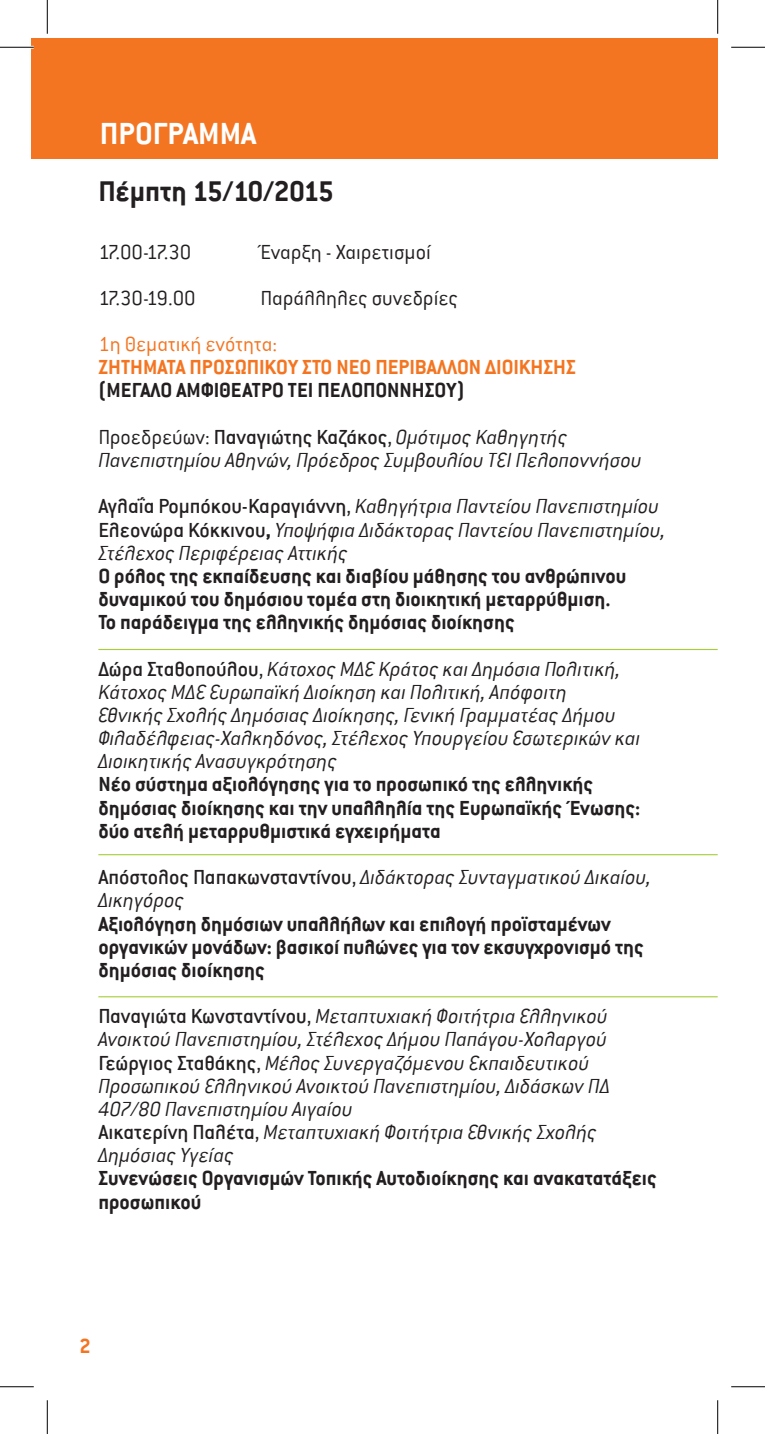
<style>
.page{position:relative;width:765px;height:1434px;background:#fff}
.page>*{position:absolute;margin:0;border:0;box-sizing:border-box;transform-origin:0 0}
.t1{font:700 33.75px "Conduit ITC Hel";color:#fff}
.t2{font:700 31.5px "Conduit ITC Hel";letter-spacing:-.015em;color:#231f20}
.t3{font:italic 300 22.5px/23.2px "Conduit ITC Hel";color:#231f20}
.t4{font:700 22.5px/23.2px "Conduit ITC Hel";color:#231f20}
.t5{font:300 22.5px "Conduit ITC Hel";color:#231f20}
.t6{font:700 22.5px "Conduit ITC Hel";color:#f47521}
.t7{font:300 22.5px "Conduit ITC Hel";color:#f47521}
.s1{font-style:normal}
.s2{font-weight:500;font-style:normal}
.s3{font-weight:700;font-style:normal}
</style>
<div class="page">
<div style="left:31px;top:38px;width:686px;height:121px;background:#f47521"></div>
<hr style="left:98px;top:649px;width:619px;height:1px;background:#a6ce39">
<hr style="left:98px;top:854px;width:619px;height:1px;background:#a6ce39">
<hr style="left:98px;top:996px;width:619px;height:1px;background:#a6ce39">
<hr style="left:0;top:46px;width:34px;height:3px;background:#fff">
<hr style="left:0;top:47px;width:34px;height:1px;background:#000">
<hr style="left:730px;top:47px;width:34px;height:1px;background:#000">
<hr style="left:0;top:1386px;width:34px;height:1px;background:#000">
<hr style="left:730px;top:1386px;width:34px;height:1px;background:#000">
<hr style="left:47px;top:0;width:1px;height:34px;background:#000">
<hr style="left:47px;top:1400px;width:1px;height:34px;background:#000">
<hr style="left:717px;top:0;width:1px;height:34px;background:#000">
<hr style="left:717px;top:1400px;width:1px;height:34px;background:#000">
<p class="t1" style="left:100px;top:115px;width:158px">ΠΡΟΓΡΑΜΜΑ</p>
<p class="t2" style="left:98px;top:175px;width:237px">Πέμπτη 15/10/2015</p>
<p class="t5" style="left:98px;top:241px;width:94px">17.00-17.30</p>
<p class="t5" style="left:260px;top:241px;width:172px">Έναρξη - Χαιρετισμοί</p>
<p class="t5" style="left:98px;top:287px;width:99px">17.30-19.00</p>
<p class="t5" style="left:260px;top:287px;width:199px">Παράλληλες συνεδρίες</p>
<p class="t7" style="left:98px;top:333px;width:180px">1η Θεματική ενότητα:</p>
<p class="t6" style="left:98px;top:355px;width:479px">ΖΗΤΗΜΑΤΑ ΠΡΟΣΩΠΙΚΟΥ ΣΤΟ ΝΕΟ ΠΕΡΙΒΑΛΛΟΝ ΔΙΟΙΚΗΣΗΣ</p>
<p class="t4" style="left:98px;top:379px;width:368px">(ΜΕΓΑΛΟ ΑΜΦΙΘΕΑΤΡΟ ΤΕΙ ΠΕΛΟΠΟΝΝΗΣΟΥ)</p>
<p class="t3" style="left:98px;top:426px;width:544px"><span class="s1">Προεδρεύων:</span> <span class="s2">Παναγιώτης Καζάκος</span><span class="s1">,</span> Ομότιμος Καθηγητής<br>Πανεπιστημίου Αθηνών, Πρόεδρος Συμβουλίου ΤΕΙ Πελοποννήσου</p>
<p class="t3" style="left:98px;top:495px;width:562px"><span class="s2">Αγλαΐα Ρομπόκου-Καραγιάννη</span><span class="s1">,</span> Καθηγήτρια Παντείου Πανεπιστημίου</p>
<p class="t3" style="left:98px;top:518px;width:568px"><span class="s2">Ελεονώρα Κόκκινου</span><span class="s3">,</span> Υποψήφια Διδάκτορας Παντείου Πανεπιστημίου,</p>
<p class="t3" style="left:98px;top:542px;width:251px">Στέλεχος Περιφέρειας Αττικής</p>
<p class="t4" style="left:98px;top:564px;width:529px">Ο ρόλος της εκπαίδευσης και διαβίου μάθησης του ανθρώπινου δυναμικού του δημόσιου τομέα στη διοικητική μεταρρύθμιση.</p>
<p class="t4" style="left:98px;top:611px;width:417px">Το παράδειγμα της ελληνικής δημόσιας διοίκησης</p>
<p class="t3" style="left:98px;top:657px;width:543px"><span class="s2">Δώρα Σταθοπούλου</span><span class="s1">,</span> Κάτοχος ΜΔΕ Κράτος και Δημόσια Πολιτική, Κάτοχος ΜΔΕ Ευρωπαϊκή Διοίκηση και Πολιτική, Απόφοιτη<br>Εθνικής Σχολής Δημόσιας Διοίκησης, Γενική Γραμματέας Δήμου Φιλαδέλφειας-Χαλκηδόνος, Στέλεχος Υπουργείου Εσωτερικών και Διοικητικής Ανασυγκρότησης</p>
<p class="t4" style="left:98px;top:773px;width:543px">Νέο σύστημα αξιολόγησης για το προσωπικό της ελληνικής δημόσιας διοίκησης και την υπαλληλία της Ευρωπαϊκής Ένωσης: δύο ατελή μεταρρυθμιστικά εγχειρήματα</p>
<p class="t3" style="left:98px;top:866px;width:554px"><span class="s2">Απόστολος Παπακωνσταντίνου</span><span class="s1">,</span> Διδάκτορας Συνταγματικού Δικαίου,<br>Δικηγόρος</p>
<p class="t4" style="left:98px;top:912px;width:547px">Αξιολόγηση δημόσιων υπαλλήλων και επιλογή προϊσταμένων οργανικών μονάδων: βασικοί πυλώνες για τον εκσυγχρονισμό της δημόσιας διοίκησης</p>
<p class="t3" style="left:98px;top:1005px;width:511px"><span class="s2">Παναγιώτα Κωνσταντίνου</span><span class="s1">,</span> Μεταπτυχιακή Φοιτήτρια Ελληνικού<br>Ανοικτού Πανεπιστημίου, Στέλεχος Δήμου Παπάγου-Χολαργού</p>
<p class="t3" style="left:98px;top:1051px;width:513px"><span class="s2">Γεώργιος Σταθάκης</span><span class="s1">,</span> Μέλος Συνεργαζόμενου Εκπαιδευτικού<br>Προσωπικού Ελληνικού Ανοικτού Πανεπιστημίου, Διδάσκων ΠΔ<br>407/80 Πανεπιστημίου Αιγαίου</p>
<p class="t3" style="left:98px;top:1121px;width:500px"><span class="s2">Αικατερίνη Παλέτα</span><span class="s1">,</span> Μεταπτυχιακή Φοιτήτρια Εθνικής Σχολής<br>Δημόσιας Υγείας</p>
<p class="t4" style="left:98px;top:1167px;width:559px">Συνενώσεις Οργανισμών Τοπικής Αυτοδιοίκησης και ανακατατάξεις προσωπικού</p>
<p class="t6" style="left:80px;top:1334px;width:13px">2</p>
</div>
